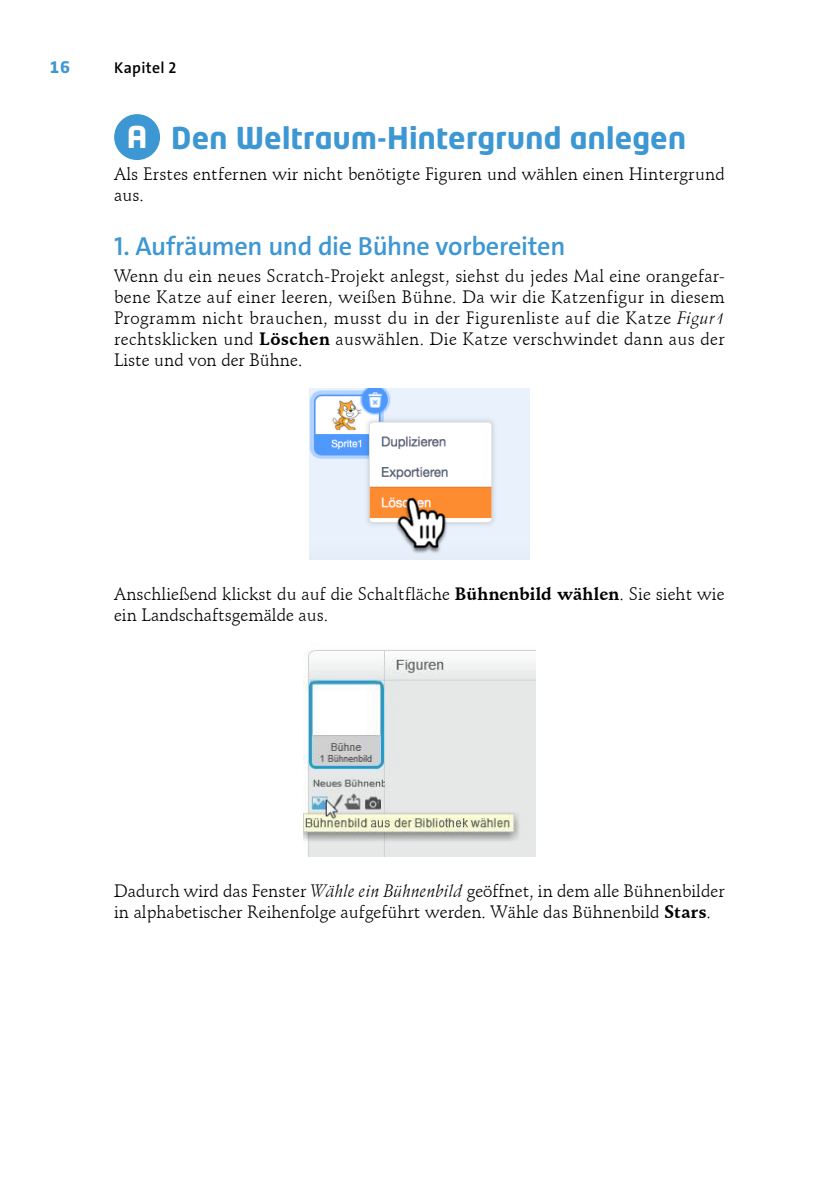
<style>
.page{position:relative;width:819px;height:1191px;background:#fff}
.page>*{position:absolute;margin:0;border:0;box-sizing:border-box;transform-origin:0 0}
.HeadA_Bullet{font:700 29.75px "Neo Tech Std";letter-spacing:.01em;color:#3d97d3}
.HeadA_Capital{font:700 29.75px "Neo Tech Std";color:#fff}
.HeadB{font:600 26.25px "The Sans C4 s";letter-spacing:-.01em;color:#3d97d3}
.BodyFirst{font:17.5px/21px "Schneidler BT";color:#000}
.t1{font:600 15.75px "The Sans C4 s";letter-spacing:.02em;color:#000}
.t2{font:700 15.75px "Neo Tech Std";color:#3d97d3}
.s1{font-style:italic}
.s2{font-weight:700}
</style>
<div class="page">
<img style="left:309px;top:388px;width:220px;height:171px">
<img style="left:303px;top:650px;width:232px;height:206px">
<div style="left:114px;top:114px;width:46px;height:46px;background:#3d97d3;border-radius:50%"></div>
<p class="t2" style="left:50px;top:58px;width:22px">16</p>
<p class="t1" style="left:114px;top:58px;width:64px">Kapitel 2</p>
<p class="HeadA_Capital" style="left:127px;top:118px;width:22px">A</p>
<p class="HeadA_Bullet" style="left:171px;top:119px;width:516px">Den Weltraum-Hintergrund anlegen</p>
<p class="BodyFirst" style="left:114px;top:164px;width:612px">Als Erstes entfernen wir nicht benötigte Figuren und wählen einen Hintergrund aus.</p>
<p class="HeadB" style="left:114px;top:229px;width:452px">1. Aufräumen und die Bühne vorbereiten</p>
<p class="BodyFirst" style="left:114px;top:266px;width:612px;text-align:justify">Wenn du ein neues Scratch-Projekt anlegst, siehst du jedes Mal eine orangefar&shy;bene Katze auf einer leeren, weißen Bühne. Da wir die Katzenfigur in diesem Programm nicht brauchen, musst du in der Figurenliste auf die Katze <span class="s1">Figur1 </span>rechtsklicken und <span class="s2">Löschen</span> auswählen. Die Katze verschwindet dann aus der Liste und von der Bühne.</p>
<p class="BodyFirst" style="left:114px;top:583px;width:612px">Anschließend klickst du auf die Schaltfläche <span class="s2">Bühnenbild wählen</span>. Sie sieht wie ein Landschaftsgemälde aus.</p>
<p class="BodyFirst" style="left:114px;top:880px;width:612px">Dadurch wird das Fenster <span class="s1">Wähle ein Bühnenbild</span> geöffnet, in dem alle Bühnenbilder in alphabetischer Reihenfolge aufgeführt werden. Wähle das Bühnenbild <span class="s2">Stars</span>.</p>
</div>
